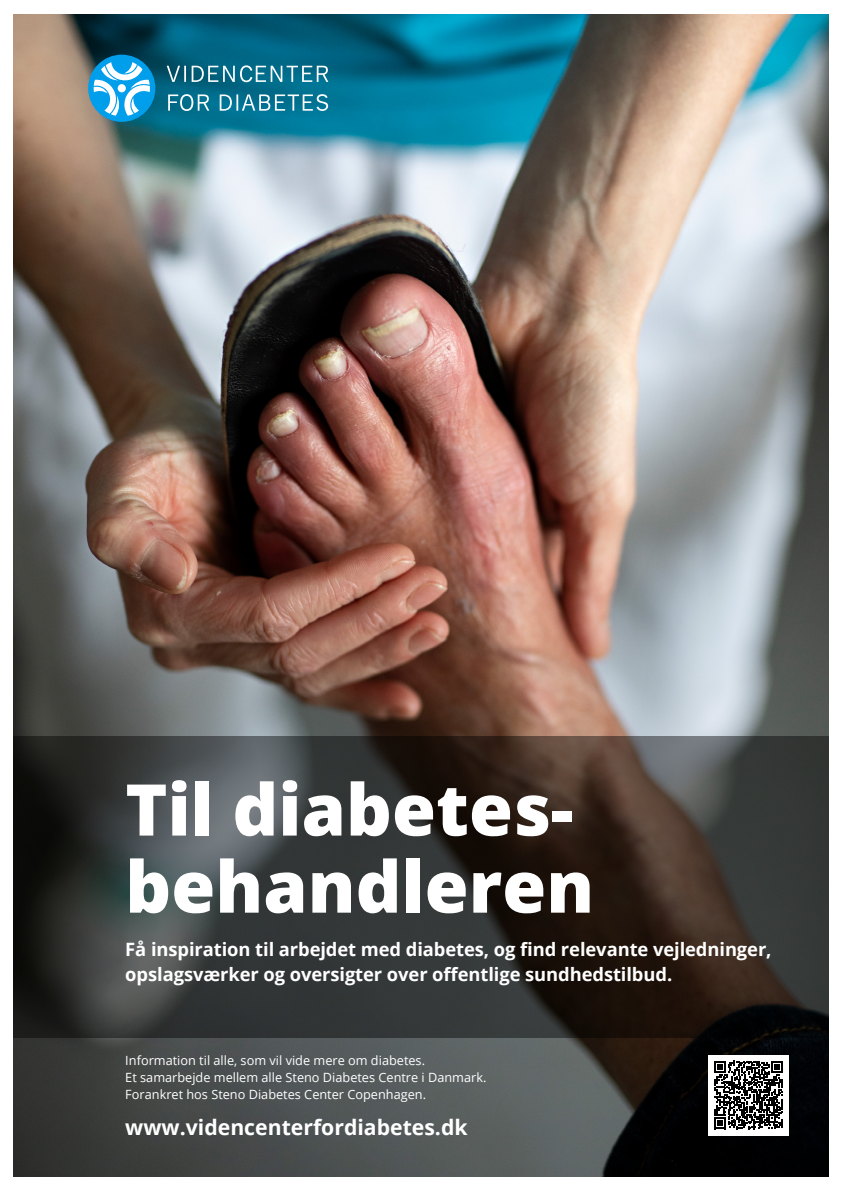
<style>
.page{position:relative;width:842px;height:1191px;background:#fff}
.page>*{position:absolute;margin:0;border:0;box-sizing:border-box;transform-origin:0 0}
.t1{font:800 71.4px "Open Sans";color:#fff}
.t2{font:700 21.2px "Open Sans";color:#fff}
.t3{font:700 18.4px/25.5px "Open Sans";letter-spacing:-.005em;color:#fff}
.t4{font:12.7px "Open Sans";color:#fff}
</style>
<div class="page">
<img style="left:14px;top:14px;width:815px;height:1162px">
<div style="left:709px;top:1055px;width:80px;height:80px;background:#fff"></div>
<svg style="left:714px;top:1061px;width:69px;height:68px"></svg>
<div style="left:88px;top:55px;width:67px;height:67px;background:#009eeb;border-radius:50%"></div>
<svg style="left:168px;top:94px;width:160px;height:17px;background:#4395ac"></svg>
<svg style="left:167px;top:65px;width:161px;height:17px;background:#428da2"></svg>
<svg style="left:94px;top:62px;width:56px;height:54px"></svg>
<svg style="left:14px;top:736px;width:815px;height:302px;background:#343331"></svg>
<p class="t1" style="left:125px;top:755px;width:450px">Til diabetes-</p>
<p class="t1" style="left:125px;top:832px;width:470px">behandleren</p>
<p class="t3" style="left:125px;top:936px;width:648px">Få inspiration til arbejdet med diabetes, og find relevante vejledninger, opslagsværker og oversigter over offentlige sundhedstilbud.</p>
<p class="t4" style="left:125px;top:1051px;width:301px">Information til alle, som vil vide mere om diabetes.</p>
<p class="t4" style="left:125px;top:1068px;width:363px">Et samarbejde mellem alle Steno Diabetes Centre i Danmark.</p>
<p class="t4" style="left:125px;top:1085px;width:302px">Forankret hos Steno Diabetes Center Copenhagen.</p>
<p class="t2" style="left:125px;top:1112px;width:344px">www.videncenterfordiabetes.dk</p>
</div>
